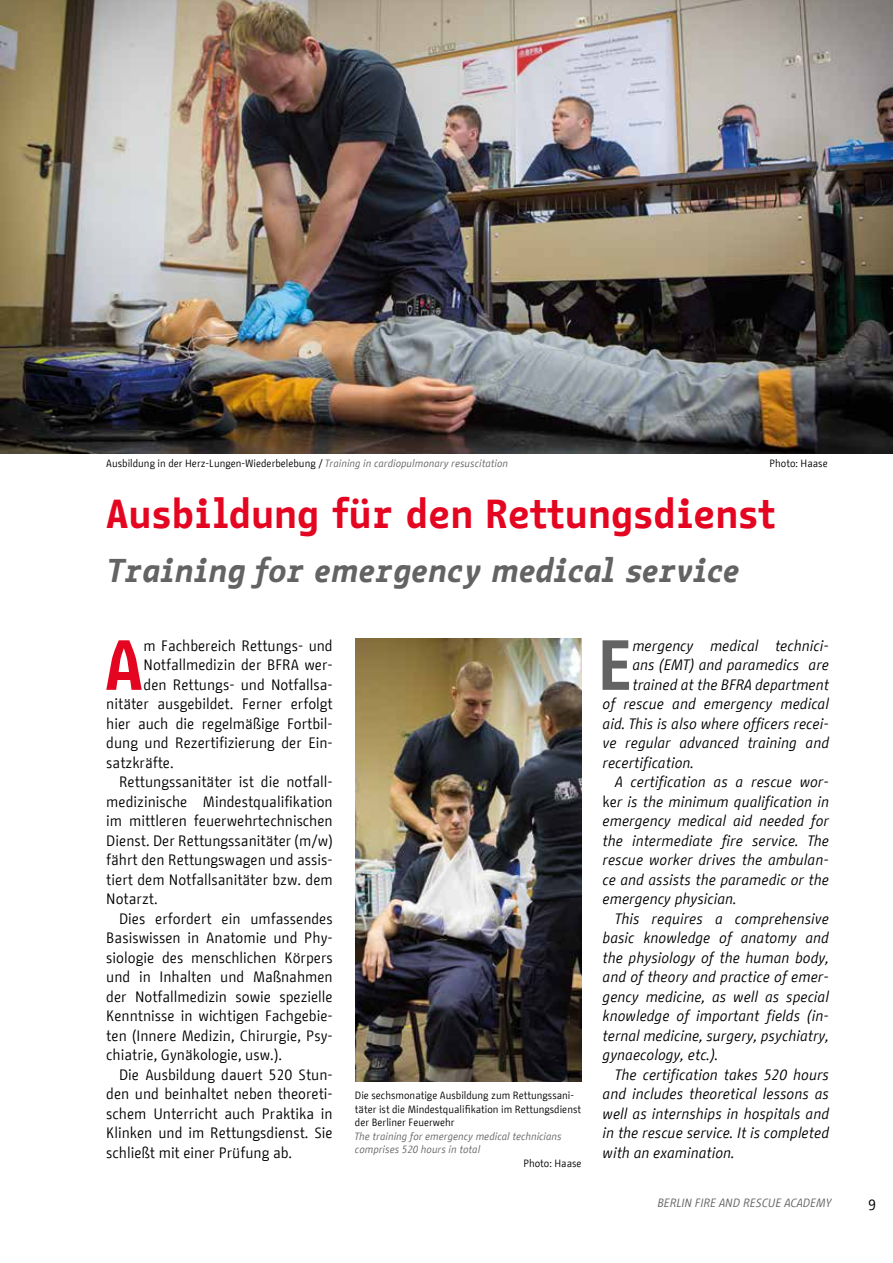
<style>
.page{position:relative;width:893px;height:1263px;background:#fff}
.page>*{position:absolute;margin:0;border:0;box-sizing:border-box;transform-origin:0 0}
.t1{font:700 70.65px "BMF Change";color:#e40521}
.t2{font:700 70.65px "BMF Change";color:#646363}
.t3{font:700 40.5px "BMF Change Letter";color:#e40521}
.t4{font:italic 700 33px "BMF Change Letter";color:#646363}
.t5{font:15px "BMF Change";color:#000}
.t6{font:italic 15px "BMF Change";color:#000}
.t7{font:italic 12px "BMF Change";color:#646363}
.t8{font:10.5px/13.5px "BMF Change";color:#000}
.t9{font:italic 10.5px/13.5px "BMF Change";color:#646363}
.s1{font-style:italic;color:#646363}
.s2{font-style:normal}
</style>
<div class="page">
<img style="left:0;top:0;width:893px;height:454px">
<img style="left:356px;top:639px;width:225px;height:442px">
<img style="left:0;top:236px;width:1px;height:218px">
<p class="t8" style="left:106px;top:456px;width:403px">Ausbildung in der Herz-Lungen-Wiederbelebung / <span class="s1">Training in cardiopulmonary resuscitation</span></p>
<p class="t8" style="left:769px;top:456px;width:60px">Photo: Haase</p>
<h2 class="t3" style="left:106px;top:486px;width:671px">Ausbildung für den Rettungsdienst</h2>
<h3 class="t4" style="left:106px;top:548px;width:634px">Training for emergency medical service</h3>
<h1 class="t1" style="left:104px;top:615px;width:41px">A</h1>
<p class="t5" style="left:144px;top:635px;width:191px">m Fachbereich Rettungs- und</p>
<p class="t5" style="left:144px;top:654px;width:191px">Notfallmedizin der BFRA wer-</p>
<p class="t5" style="left:144px;top:674px;width:191px">den Rettungs- und Notfallsa-</p>
<p class="t5" style="left:106px;top:693px;width:228px">nitäter ausgebildet. Ferner erfolgt</p>
<p class="t5" style="left:106px;top:713px;width:228px">hier auch die regelmäßige Fortbil-</p>
<p class="t5" style="left:106px;top:732px;width:228px">dung und Rezertifizierung der Ein-</p>
<p class="t5" style="left:106px;top:752px;width:69px">satzkräfte.</p>
<p class="t5" style="left:119px;top:771px;width:215px">Rettungssanitäter ist die notfall-</p>
<p class="t5" style="left:106px;top:791px;width:228px">medizinische Mindestqualifikation</p>
<p class="t5" style="left:106px;top:810px;width:228px">im mittleren feuerwehrtechnischen</p>
<p class="t5" style="left:106px;top:830px;width:228px">Dienst. Der Rettungssanitäter (m/w)</p>
<p class="t5" style="left:106px;top:849px;width:228px">fährt den Rettungswagen und assis-</p>
<p class="t5" style="left:106px;top:869px;width:228px">tiert dem Notfallsanitäter bzw. dem</p>
<p class="t5" style="left:106px;top:888px;width:53px">Notarzt.</p>
<p class="t5" style="left:119px;top:908px;width:215px">Dies erfordert ein umfassendes</p>
<p class="t5" style="left:106px;top:927px;width:228px">Basiswissen in Anatomie und Phy-</p>
<p class="t5" style="left:106px;top:947px;width:228px">siologie des menschlichen Körpers</p>
<p class="t5" style="left:106px;top:966px;width:228px">und in Inhalten und Maßnahmen</p>
<p class="t5" style="left:106px;top:986px;width:228px">der Notfallmedizin sowie spezielle</p>
<p class="t5" style="left:106px;top:1005px;width:228px">Kenntnisse in wichtigen Fachgebie-</p>
<p class="t5" style="left:106px;top:1025px;width:228px">ten (Innere Medizin, Chirurgie, Psy-</p>
<p class="t5" style="left:106px;top:1044px;width:177px">chiatrie, Gynäkologie, usw.).</p>
<p class="t5" style="left:119px;top:1064px;width:215px">Die Ausbildung dauert 520 Stun-</p>
<p class="t5" style="left:106px;top:1083px;width:228px">den und beinhaltet neben theoreti-</p>
<p class="t5" style="left:106px;top:1103px;width:228px">schem Unterricht auch Praktika in</p>
<p class="t5" style="left:106px;top:1122px;width:228px">Klinken und im Rettungsdienst. Sie</p>
<p class="t5" style="left:106px;top:1142px;width:187px">schließt mit einer Prüfung ab.</p>
<p class="t8" style="left:355px;top:1089px;width:228px">Die sechsmonatige Ausbildung zum Rettungssani&shy;täter ist die Mindestqualifikation im Rettungsdienst der Berliner Feuerwehr</p>
<p class="t9" style="left:355px;top:1129px;width:208px">The training for emergency medical technicians comprises 520 hours in total</p>
<p class="t8" style="left:523px;top:1156px;width:60px">Photo: Haase</p>
<h1 class="t2" style="left:598px;top:615px;width:36px">E</h1>
<p class="t6" style="left:632px;top:635px;width:198px">mergency medical technici-</p>
<p class="t6" style="left:632px;top:654px;width:198px">ans (EMT) and paramedics are</p>
<p class="t6" style="left:632px;top:674px;width:198px">trained at the BFRA department</p>
<p class="t6" style="left:603px;top:693px;width:228px">of rescue and emergency medical</p>
<p class="t6" style="left:603px;top:713px;width:228px">aid. This is also where officers recei-</p>
<p class="t6" style="left:603px;top:732px;width:228px">ve regular advanced training and</p>
<p class="t6" style="left:603px;top:752px;width:93px">recertification.</p>
<p class="t6" style="left:615px;top:771px;width:215px">A certification as a rescue wor-</p>
<p class="t6" style="left:603px;top:791px;width:228px"><span class="s2">ke</span>r is the minimum qualification in</p>
<p class="t6" style="left:603px;top:810px;width:228px">emergency medical aid needed for</p>
<p class="t6" style="left:603px;top:830px;width:228px">the intermediate fire service. The</p>
<p class="t6" style="left:603px;top:849px;width:228px">rescue worker drives the ambulan-</p>
<p class="t6" style="left:603px;top:869px;width:228px">ce and assists the paramedic or the</p>
<p class="t6" style="left:603px;top:888px;width:136px">emergency physician.</p>
<p class="t6" style="left:615px;top:908px;width:215px">This requires a comprehensive</p>
<p class="t6" style="left:603px;top:927px;width:228px">basic knowledge of anatomy and</p>
<p class="t6" style="left:603px;top:947px;width:228px">the physiology of the human body,</p>
<p class="t6" style="left:603px;top:966px;width:228px">and of theory and practice of emer-</p>
<p class="t6" style="left:603px;top:986px;width:228px">gency medicine, as well as special</p>
<p class="t6" style="left:603px;top:1005px;width:228px">knowledge of important fields (in-</p>
<p class="t6" style="left:603px;top:1025px;width:228px">ternal medicine, surgery, psychiatry,</p>
<p class="t6" style="left:603px;top:1044px;width:117px">gynaecology, etc.).</p>
<p class="t6" style="left:615px;top:1064px;width:215px">The certification takes 520 hours</p>
<p class="t6" style="left:603px;top:1083px;width:228px">and includes theoretical lessons as</p>
<p class="t6" style="left:603px;top:1103px;width:228px">well as internships in hospitals and</p>
<p class="t6" style="left:603px;top:1122px;width:228px">in the rescue service. It is completed</p>
<p class="t6" style="left:603px;top:1142px;width:134px">with an examination.</p>
<p class="t7" style="left:657px;top:1194px;width:175px">BERLIN FIRE AND RESCUE ACADEMY</p>
<p class="t5" style="left:868px;top:1194px;width:9px">9</p>
</div>
